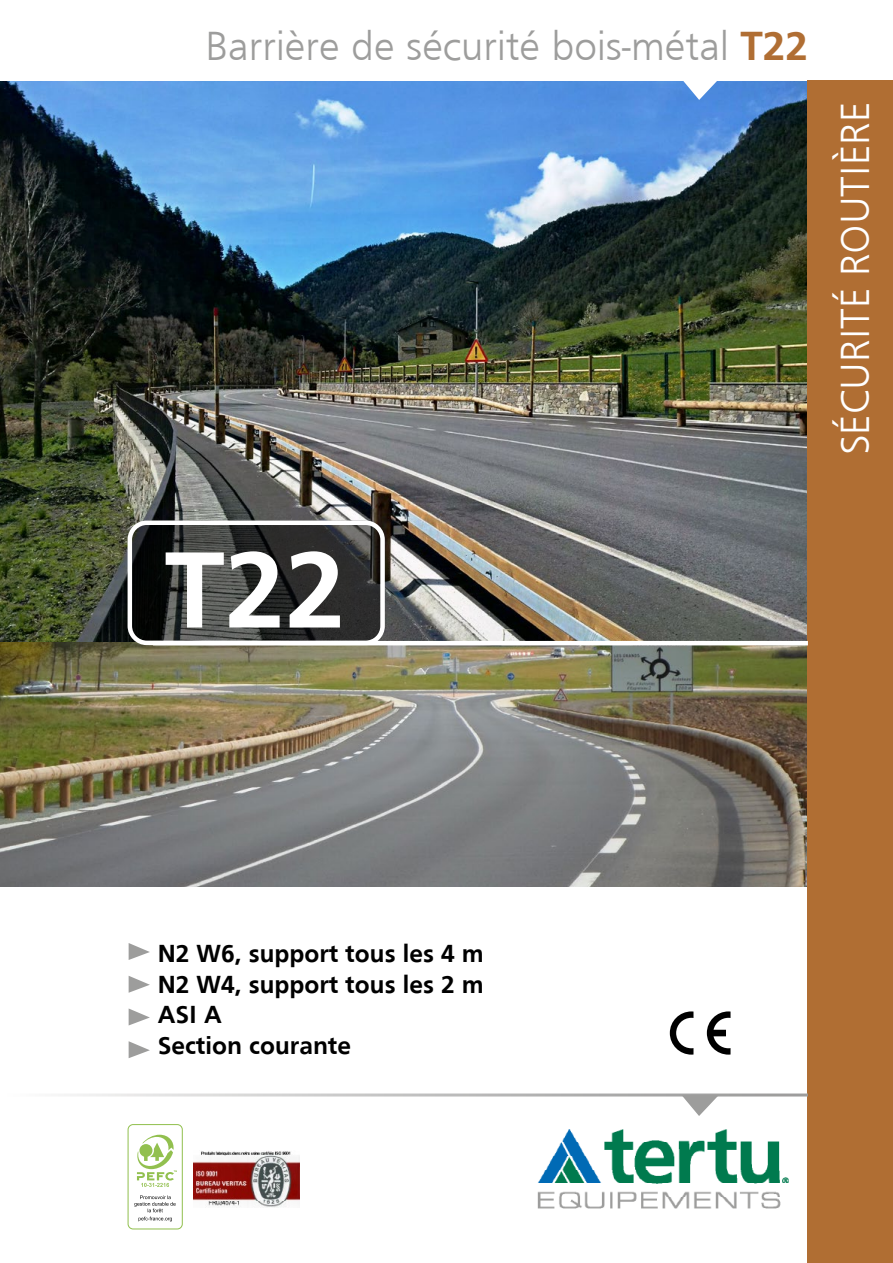
<style>
.page{position:relative;width:893px;height:1263px;background:#fff}
.page>*{position:absolute;margin:0;border:0;box-sizing:border-box;transform-origin:0 0}
.t1{font:700 112.5px "Frugal Sans";color:#fff}
.t2{font:300 42px "Frugal Sans";color:#9d9d9c}
.t3{font:300 42px "Frugal Sans";color:#fff}
.t4{font:700 25.5px/30.6px "Frugal Sans";color:#000}
.s1{font-weight:700;color:#b06e33}
</style>
<div class="page">
<img style="left:0;top:641px;width:808px;height:245px">
<img style="left:0;top:81px;width:808px;height:560px">
<svg style="left:683px;top:81px;width:34px;height:19px"></svg>
<div style="left:808px;top:81px;width:85px;height:1182px;background:#b06e33"></div>
<hr style="left:153px;top:641px;width:655px;height:4px;background:#fff">
<svg style="left:129px;top:943px;width:21px;height:17px"></svg>
<svg style="left:129px;top:976px;width:21px;height:17px"></svg>
<svg style="left:129px;top:1008px;width:21px;height:17px"></svg>
<svg style="left:129px;top:1041px;width:21px;height:17px"></svg>
<svg style="left:681px;top:1094px;width:40px;height:22px"></svg>
<img style="left:537px;top:1129px;width:252px;height:80px">
<svg style="left:132px;top:520px;width:249px;height:123px;background:#313231"></svg>
<div style="left:128px;top:520px;width:257px;height:125px;border:4px solid #fff;border-radius:17px"></div>
<svg style="left:670px;top:1011px;width:23px;height:43px"></svg>
<svg style="left:707px;top:1011px;width:23px;height:43px"></svg>
<div style="left:128px;top:1124px;width:55px;height:105px;border:1px solid #92c04f;border-radius:5px"></div>
<svg style="left:134px;top:1195px;width:42px;height:26px"></svg>
<svg style="left:137px;top:1135px;width:40px;height:52px"></svg>
<img style="left:193px;top:1151px;width:106px;height:56px">
<h2 class="t2" style="left:205px;top:22px;width:604px">Barrière de sécurité bois-métal <span class="s1">T22</span></h2>
<h2 class="t3" style="left:832px;top:455px;width:355px;rotate:-90deg">SÉCURITÉ ROUTIÈRE</h2>
<h1 class="t1" style="left:165px;top:525px;width:182px">T22</h1>
<p class="t4" style="left:158px;top:938px;width:327px">N2 W6, support tous les 4 m<br>N2 W4, support tous les 2 m<br>ASI A<br>Section courante</p>
</div>
